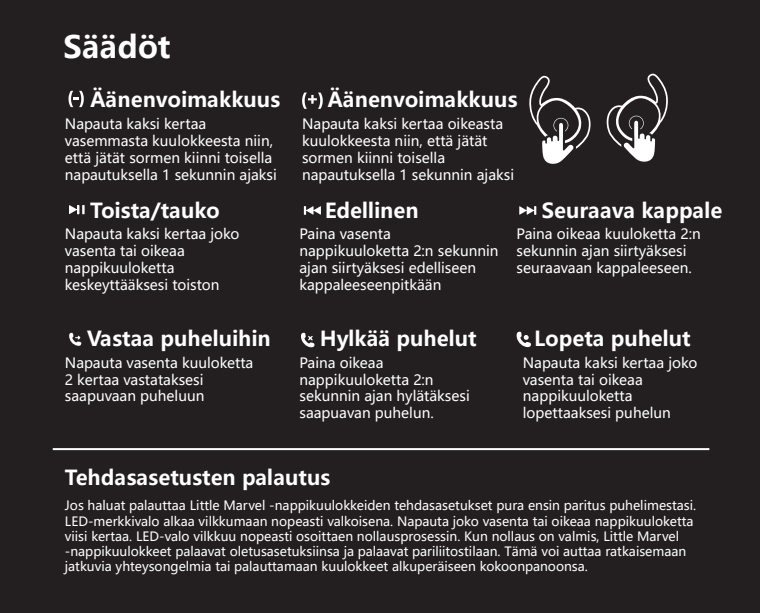
<style>
.page{position:relative;width:760px;height:613px;background:#fff}
.page>*{position:absolute;margin:0;border:0;box-sizing:border-box;transform-origin:0 0}
.t1{font:700 30.4px "Microsoft Ya Hei";color:#fff}
.t2{font:700 20.4px "Microsoft Ya Hei";color:#fff}
.t3{font:14px/16.8px "Microsoft Ya Hei";color:#fff}
.t4{font:12.8px/15.2px "Microsoft Ya Hei";color:#fff}
</style>
<div class="page">
<div style="left:0;top:0;width:760px;height:612px;background:#231f20"></div>
<svg style="left:606px;top:73px;width:62px;height:89px"></svg>
<svg style="left:529px;top:75px;width:62px;height:89px"></svg>
<svg style="left:69px;top:91px;width:15px;height:16px"></svg>
<svg style="left:302px;top:92px;width:21px;height:17px"></svg>
<svg style="left:69px;top:205px;width:16px;height:9px"></svg>
<svg style="left:304px;top:206px;width:17px;height:9px"></svg>
<svg style="left:301px;top:332px;width:14px;height:15px"></svg>
<svg style="left:516px;top:331px;width:15px;height:16px"></svg>
<svg style="left:69px;top:332px;width:12px;height:14px"></svg>
<svg style="left:519px;top:206px;width:17px;height:9px"></svg>
<hr style="left:53px;top:448px;width:656px;height:2px;background:#fff">
<h1 class="t1" style="left:64px;top:34px;width:108px">Säädöt</h1>
<h2 class="t2" style="left:90px;top:91px;width:192px">Äänenvoimakkuus</h2>
<p class="t3" style="left:65px;top:117px;width:213px">Napauta kaksi kertaa vasemmasta kuulokkeesta niin, että jätät sormen kiinni toisella napautuksella 1 sekunnin ajaksi</p>
<h2 class="t2" style="left:90px;top:201px;width:131px">Toista/tauko</h2>
<p class="t3" style="left:65px;top:227px;width:176px">Napauta kaksi kertaa joko vasenta tai oikeaa nappikuuloketta keskeyttääksesi toiston</p>
<h2 class="t2" style="left:87px;top:329px;width:185px">Vastaa puheluihin</h2>
<p class="t3" style="left:65px;top:355px;width:190px">Napauta vasenta kuuloketta<br>2 kertaa vastataksesi saapuvaan puheluun</p>
<h2 class="t2" style="left:327px;top:91px;width:192px">Äänenvoimakkuus</h2>
<p class="t3" style="left:302px;top:117px;width:213px">Napauta kaksi kertaa oikeasta kuulokkeesta niin, että jätät sormen kiinni toisella napautuksella 1 sekunnin ajaksi</p>
<h2 class="t2" style="left:325px;top:201px;width:95px">Edellinen</h2>
<p class="t3" style="left:299px;top:227px;width:200px">Paina vasenta nappikuuloketta 2:n sekunnin ajan siirtyäksesi edelliseen kappaleeseenpitkään</p>
<h2 class="t2" style="left:320px;top:329px;width:158px">Hylkää puhelut</h2>
<p class="t3" style="left:299px;top:355px;width:172px">Paina oikeaa nappikuuloketta 2:n sekunnin ajan hylätäksesi saapuavan puhelun.</p>
<h2 class="t2" style="left:542px;top:201px;width:182px">Seuraava kappale</h2>
<p class="t3" style="left:516px;top:227px;width:186px">Paina oikeaa kuuloketta 2:n sekunnin ajan siirtyäksesi seuraavaan kappaleeseen.</p>
<h2 class="t2" style="left:534px;top:329px;width:158px">Lopeta puhelut</h2>
<p class="t3" style="left:523px;top:355px;width:176px">Napauta kaksi kertaa joko vasenta tai oikeaa nappikuuloketta lopettaaksesi puhelun</p>
<h2 class="t2" style="left:65px;top:468px;width:267px">Tehdasasetusten palautus</h2>
<p class="t4" style="left:65px;top:499px;width:633px">Jos haluat palauttaa Little Marvel -nappikuulokkeiden tehdasasetukset pura ensin paritus puhelimestasi.<br>LED-merkkivalo alkaa vilkkumaan nopeasti valkoisena. Napauta joko vasenta tai oikeaa nappikuuloketta viisi kertaa. LED-valo vilkkuu nopeasti osoittaen nollausprosessin. Kun nollaus on valmis, Little Marvel -nappikuulokkeet palaavat oletusasetuksiinsa ja palaavat pariliitostilaan. Tämä voi auttaa ratkaisemaan jatkuvia yhteysongelmia tai palauttamaan kuulokkeet alkuperäiseen kokoonpanoonsa.</p>
</div>
